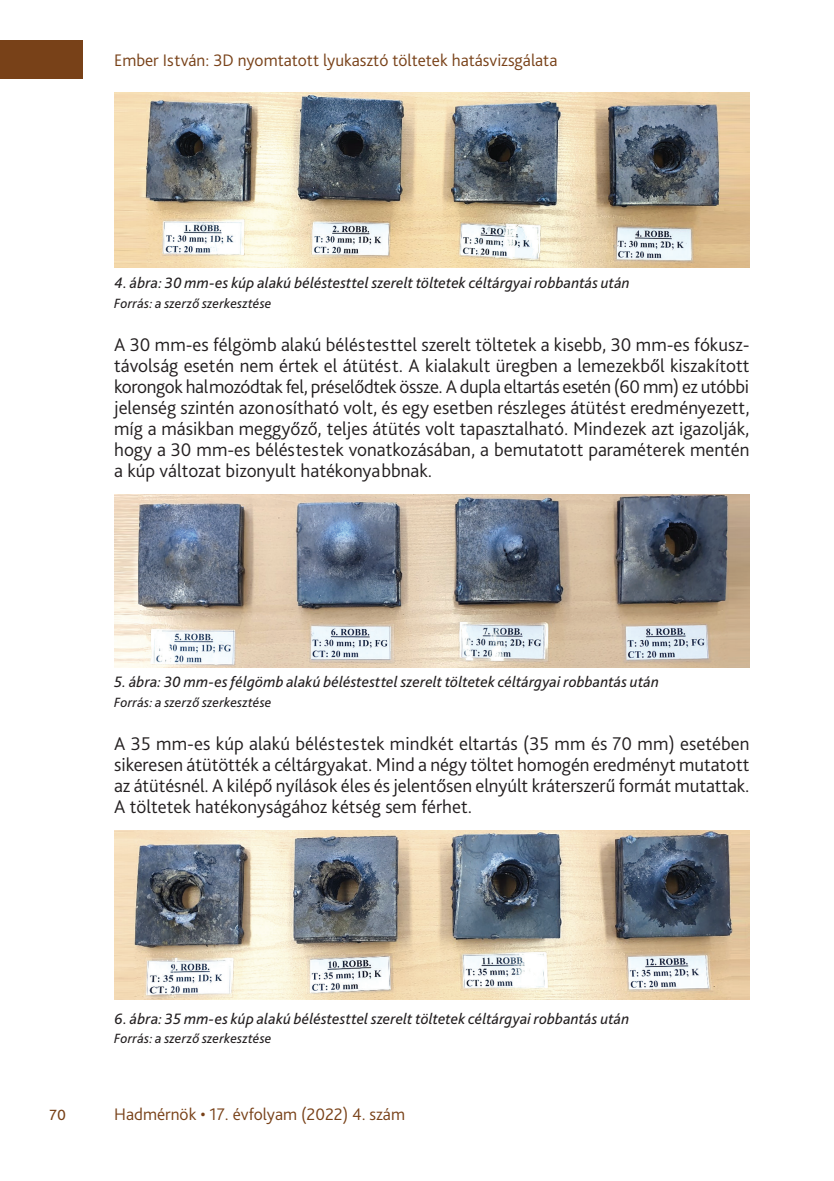
<style>
.page{position:relative;width:834px;height:1181px;background:#fff}
.page>*{position:absolute;margin:0;border:0;box-sizing:border-box;transform-origin:0 0}
._3_1_első_bekezdés{font:300 19.25px/21px "Bliss Pro";color:#231f20;text-align:justify}
.t1{font:300 19.25px "Bliss Pro";color:#784118}
.t2{font:300 17.5px "Bliss Pro";color:#784118}
._8_Ábra__képalárás{font:italic 15.75px "Bliss Pro";letter-spacing:.01em;color:#231f20}
._8_ábra_forrás{font:italic 14px "Bliss Pro";letter-spacing:.015em;color:#231f20}
</style>
<div class="page">
<div style="left:0;top:41px;width:83px;height:38px;background:#784118"></div>
<img style="left:114px;top:92px;width:635px;height:175px">
<img style="left:114px;top:494px;width:635px;height:174px">
<img style="left:114px;top:830px;width:635px;height:169px">
<p class="t2" style="left:114px;top:49px;width:444px">Ember István: 3D nyomtatott lyukasztó töltetek hatásvizsgálata</p>
<p class="_8_Ábra__képalárás" style="left:114px;top:273px;width:517px">4. ábra: 30 mm-es kúp alakú béléstesttel szerelt töltetek céltárgyai robbantás után</p>
<p class="_8_ábra_forrás" style="left:114px;top:295px;width:159px">Forrás: a szerző szerkesztése</p>
<p class="_3_1_első_bekezdés" style="left:114px;top:334px;width:637px">A 30 mm-es félgömb alakú béléstesttel szerelt töltetek a kisebb, 30 mm-es fókusz&shy;távolság esetén nem értek el átütést. A kialakult üregben a lemezekből kiszakított korongok halmozódtak fel, préselődtek össze. A dupla eltartás esetén (60 mm) ez utóbbi jelenség szintén azonosítható volt, és egy esetben részleges átütést eredményezett, míg a másikban meggyőző, teljes átütés volt tapasztalható. Mindezek azt igazolják, hogy a -30 mm-es béléstestek vonatkozásában, a bemutatott paraméterek mentén a kúp változat bizonyult hatékonyabbnak.</p>
<p class="_8_Ábra__képalárás" style="left:114px;top:672px;width:546px">5. ábra: 30 mm-es félgömb alakú béléstesttel szerelt töltetek céltárgyai robbantás után</p>
<p class="_8_ábra_forrás" style="left:114px;top:694px;width:159px">Forrás: a szerző szerkesztése</p>
<p class="_3_1_első_bekezdés" style="left:114px;top:733px;width:637px">A 35 mm-es kúp alakú béléstestek mindkét eltartás (35 mm és -70 mm) esetében sikeresen átütötték a céltárgyakat. Mind a négy töltet homogén eredményt mutatott az átütésnél. A kilépő nyílások éles és jelentősen elnyúlt kráterszerű formát mutattak.<br>A töltetek hatékonyságához kétség sem férhet.</p>
<p class="_8_Ábra__képalárás" style="left:114px;top:1008px;width:516px">6. ábra: 35 mm-es kúp alakú béléstesttel szerelt töltetek céltárgyai robbantás után</p>
<p class="_8_ábra_forrás" style="left:114px;top:1030px;width:159px">Forrás: a szerző szerkesztése</p>
<p class="t1" style="left:50px;top:1102px;width:18px">70</p>
<p class="t2" style="left:114px;top:1103px;width:292px">Hadmérnök • 17. évfolyam (2022) 4. szám</p>
</div>
